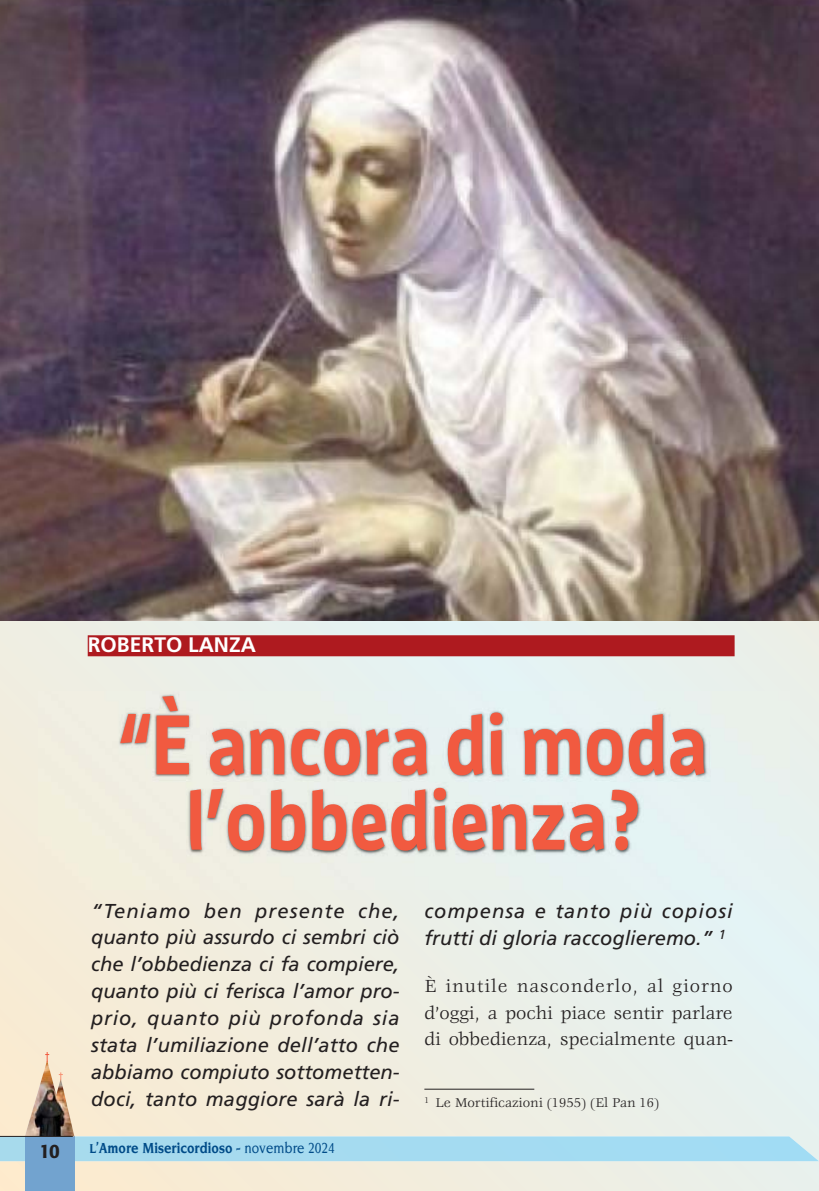
<style>
.page{position:relative;width:819px;height:1191px;background:#fff}
.page>*{position:absolute;margin:0;border:0;box-sizing:border-box;transform-origin:0 0}
.t1{font:700 84px/75.2px "Enzo OT";color:#f15a40;text-align:center;scale:.85 1}
.t2{font:700 21px "Frutiger";color:#fff}
.t3{font:italic 20.12px/26.8px "Frutiger";color:#231f20;text-align:justify}
.t4{font:19.25px/26.6px "Veljovic";color:#231f20;text-align:justify}
.t5{font:500 19.25px "Formata";color:#231f20;scale:.95 1}
.t6{font:700 15.75px "Novarese";color:#004b88;scale:.85 1}
.t7{font:14px "Veljovic";color:#231f20}
.s1{font-size:14px}
.s2{font-size:17.5px}
.s3{font-weight:500}
</style>
<div class="page">
<svg style="left:0;top:620px;width:819px;height:571px"></svg>
<img style="left:0;top:0;width:819px;height:620px">
<div style="left:88px;top:635px;width:646px;height:21px;background:#ae1a1f"></div>
<img style="left:39px;top:691px;width:750px;height:198px">
<div style="left:25px;top:1136px;width:49px;height:55px;background:#72a3cf"></div>
<svg style="left:0;top:1052px;width:819px;height:109px"></svg>
<p class="t2" style="left:88px;top:636px;width:170px">ROBERTO LANZA</p>
<h1 class="t1" style="left:118px;top:707px;width:694px">“È ancora di moda l’obbedienza?</h1>
<p class="t3" style="left:91px;top:898px;width:310px">“Teniamo ben presente che, quanto più assurdo ci sembri ciò che l’obbedienza ci fa compiere, quanto più ci ferisca l’amor pro&shy;prio, quanto più profonda sia stata l’umiliazione dell’atto che abbiamo compiuto sottometten&shy;doci, tanto maggiore sarà la ri-</p>
<p class="t3" style="left:424px;top:898px;width:310px;line-height:27.5px">compensa e tanto più copiosi frutti di gloria raccoglieremo.” <sup>1</sup></p>
<p class="t4" style="left:424px;top:974px;width:310px">È inutile nasconderlo, al giorno d’oggi, a pochi piace sentir parlare di obbedienza, specialmente quan-</p>
<p class="t7" style="left:424px;top:1096px;width:236px"><sup>1</sup> Le Mortificazioni (1955) (El Pan 16)</p>
<p class="t5" style="left:39px;top:1143px;width:23px">10</p>
<p class="t6" style="left:89px;top:1141px;width:290px"><span class="s1">L</span><span class="s2">’</span>Amore Misericordioso - <span class="s3">novembre 2024</span></p>
</div>
